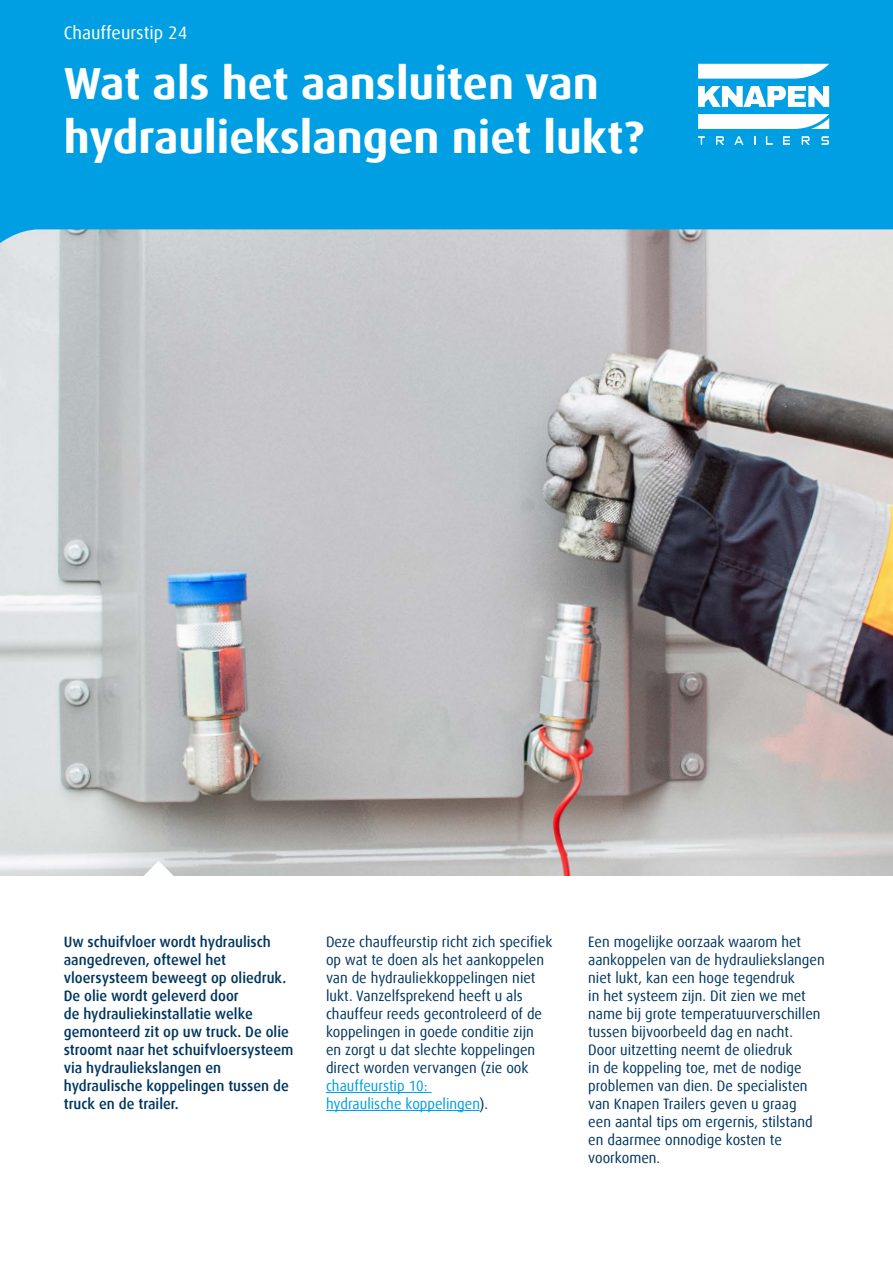
<style>
.page{position:relative;width:893px;height:1263px;background:#fff}
.page>*{position:absolute;margin:0;border:0;box-sizing:border-box;transform-origin:0 0}
.t1{font:700 45px/54px "Dax Offc Pro";color:#fff}
.t2{font:18px "Dax Offc Pro";color:#fff}
.t3{font:15px/18px "Dax Offc Pro";color:#00365f;scale:.96 1}
.t4{font:500 15px/18px "Dax Offc Pro";color:#00365f;scale:.96 1}
.t5{font:15px/18px "Dax Offc Pro";color:#009fe3;scale:.96 1}
.s1{color:#00365f}
</style>
<div class="page">
<img style="left:0;top:254px;width:893px;height:622px">
<svg style="left:0;top:0;width:893px;height:254px;background:#14a3e1"></svg>
<svg style="left:698px;top:64px;width:131px;height:15px"></svg>
<svg style="left:698px;top:114px;width:131px;height:15px"></svg>
<svg style="left:698px;top:86px;width:131px;height:21px"></svg>
<svg style="left:698px;top:136px;width:7px;height:9px"></svg>
<svg style="left:734px;top:136px;width:10px;height:9px"></svg>
<svg style="left:766px;top:136px;width:7px;height:9px"></svg>
<svg style="left:783px;top:136px;width:7px;height:9px"></svg>
<svg style="left:802px;top:136px;width:8px;height:9px"></svg>
<svg style="left:821px;top:136px;width:8px;height:9px"></svg>
<svg style="left:716px;top:136px;width:8px;height:9px"></svg>
<hr style="left:326px;top:1092px;width:106px;height:1px;background:#009fe3">
<hr style="left:326px;top:1110px;width:154px;height:1px;background:#009fe3">
<svg style="left:144px;top:861px;width:30px;height:15px"></svg>
<p class="t2" style="left:64px;top:21px;width:125px">Chauffeurstip 24</p>
<h1 class="t1" style="left:64px;top:57px;width:582px">Wat als het aansluiten van hydrauliekslangen niet lukt?</h1>
<p class="t4" style="left:64px;top:933px;width:241px">Uw schuifvloer wordt hydraulisch aangedreven, oftewel het vloersysteem beweegt op oliedruk.<br>De olie wordt geleverd door<br>de hydrauliekinstallatie welke gemonteerd zit op uw truck. De olie stroomt naar het schuifvloersysteem via hydrauliekslangen en hydraulische koppelingen tussen de truck en de trailer.</p>
<p class="t3" style="left:326px;top:933px;width:237px">Deze chauffeurstip richt zich specifiek op wat te doen als het aankoppelen van de hydrauliekkoppelingen niet lukt. Vanzelfsprekend heeft u als chauffeur reeds gecontroleerd of de koppelingen in goede conditie zijn en zorgt u dat slechte koppelingen direct worden vervangen (zie ook</p>
<p class="t5" style="left:326px;top:1077px;width:170px">chauffeurstip 10: hydraulische koppelingen<span class="s1">).</span></p>
<p class="t3" style="left:588px;top:933px;width:248px">Een mogelijke oorzaak waarom het aankoppelen van de hydrauliekslangen niet lukt, kan een hoge tegendruk<br>in het systeem zijn. Dit zien we met name bij grote temperatuurverschillen tussen bijvoorbeeld dag en nacht.<br>Door uitzetting neemt de oliedruk<br>in de koppeling toe, met de nodige problemen van dien. De specialisten van Knapen Trailers geven u graag<br>een aantal tips om ergernis, stilstand en daarmee onnodige kosten te voorkomen.</p>
</div>
